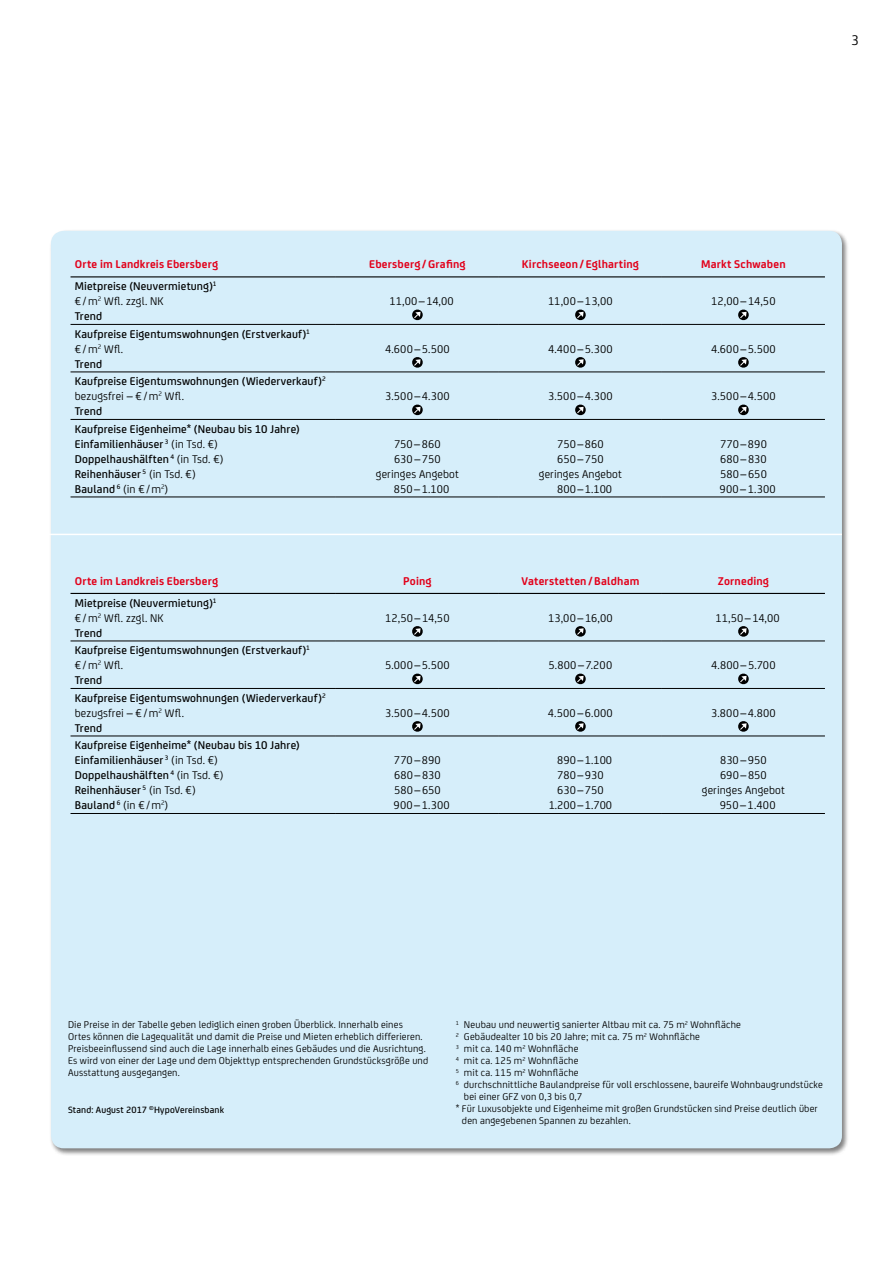
<style>
.page{position:relative;width:893px;height:1263px;background:#fff}
.page>*{position:absolute;margin:0;border:0;box-sizing:border-box;transform-origin:0 0}
.t1{font:15px "Uni Credit";color:#000}
.t2{font:500 12px/15px "Uni Credit";letter-spacing:.01em;color:#000}
.t3{font:12px/15px "Uni Credit";letter-spacing:.015em;color:#000}
.t4{font:700 12px "Uni Credit";letter-spacing:.015em;color:#e2001a}
.t5{font:10.5px/12px "Uni Credit";letter-spacing:.015em;color:#000}
.t6{font:500 9.75px "Uni Credit";letter-spacing:.015em;color:#000}
.s1{font-weight:400}
</style>
<div class="page">
<div style="left:49px;top:229px;width:801px;height:927px;background:#000;opacity:.5"></div>
<div style="left:51px;top:231px;width:791px;height:917px;background:#d6eefa;border-radius:13px"></div>
<hr style="left:48px;top:534px;width:794px;height:1px;background:#fff">
<hr style="left:71px;top:276px;width:265px;height:1px;background:#000">
<hr style="left:336px;top:276px;width:163px;height:1px;background:#000">
<hr style="left:499px;top:276px;width:163px;height:1px;background:#000">
<hr style="left:662px;top:276px;width:163px;height:1px;background:#000">
<hr style="left:71px;top:324px;width:265px;height:1px;background:#000">
<hr style="left:336px;top:324px;width:163px;height:1px;background:#000">
<hr style="left:499px;top:324px;width:163px;height:1px;background:#000">
<hr style="left:662px;top:324px;width:163px;height:1px;background:#000">
<hr style="left:71px;top:372px;width:265px;height:1px;background:#000">
<hr style="left:336px;top:372px;width:163px;height:1px;background:#000">
<hr style="left:499px;top:372px;width:163px;height:1px;background:#000">
<hr style="left:662px;top:372px;width:163px;height:1px;background:#000">
<hr style="left:71px;top:419px;width:265px;height:1px;background:#000">
<hr style="left:336px;top:419px;width:163px;height:1px;background:#000">
<hr style="left:499px;top:419px;width:163px;height:1px;background:#000">
<hr style="left:662px;top:419px;width:163px;height:1px;background:#000">
<hr style="left:71px;top:497px;width:265px;height:1px;background:#000">
<hr style="left:336px;top:497px;width:163px;height:1px;background:#000">
<hr style="left:499px;top:497px;width:163px;height:1px;background:#000">
<hr style="left:662px;top:497px;width:163px;height:1px;background:#000">
<svg style="left:412px;top:309px;width:11px;height:12px"></svg>
<svg style="left:575px;top:309px;width:11px;height:12px"></svg>
<svg style="left:738px;top:309px;width:11px;height:12px"></svg>
<svg style="left:412px;top:357px;width:11px;height:11px"></svg>
<svg style="left:575px;top:357px;width:11px;height:11px"></svg>
<svg style="left:738px;top:357px;width:11px;height:11px"></svg>
<svg style="left:412px;top:404px;width:11px;height:12px"></svg>
<svg style="left:575px;top:404px;width:11px;height:12px"></svg>
<svg style="left:738px;top:404px;width:11px;height:12px"></svg>
<hr style="left:71px;top:641px;width:265px;height:1px;background:#000">
<hr style="left:336px;top:641px;width:163px;height:1px;background:#000">
<hr style="left:499px;top:641px;width:163px;height:1px;background:#000">
<hr style="left:662px;top:641px;width:163px;height:1px;background:#000">
<hr style="left:71px;top:688px;width:265px;height:1px;background:#000">
<hr style="left:336px;top:688px;width:163px;height:1px;background:#000">
<hr style="left:499px;top:688px;width:163px;height:1px;background:#000">
<hr style="left:662px;top:688px;width:163px;height:1px;background:#000">
<hr style="left:71px;top:736px;width:265px;height:1px;background:#000">
<hr style="left:336px;top:736px;width:163px;height:1px;background:#000">
<hr style="left:499px;top:736px;width:163px;height:1px;background:#000">
<hr style="left:662px;top:736px;width:163px;height:1px;background:#000">
<hr style="left:71px;top:813px;width:265px;height:1px;background:#000">
<hr style="left:336px;top:813px;width:163px;height:1px;background:#000">
<hr style="left:499px;top:813px;width:163px;height:1px;background:#000">
<hr style="left:662px;top:813px;width:163px;height:1px;background:#000">
<hr style="left:71px;top:593px;width:265px;height:1px;background:#000">
<hr style="left:336px;top:593px;width:163px;height:1px;background:#000">
<hr style="left:499px;top:593px;width:163px;height:1px;background:#000">
<hr style="left:662px;top:593px;width:163px;height:1px;background:#000">
<svg style="left:412px;top:626px;width:11px;height:11px"></svg>
<svg style="left:575px;top:626px;width:11px;height:11px"></svg>
<svg style="left:738px;top:626px;width:11px;height:11px"></svg>
<svg style="left:412px;top:673px;width:11px;height:12px"></svg>
<svg style="left:575px;top:673px;width:11px;height:12px"></svg>
<svg style="left:738px;top:673px;width:11px;height:12px"></svg>
<svg style="left:412px;top:721px;width:11px;height:11px"></svg>
<svg style="left:575px;top:721px;width:11px;height:11px"></svg>
<svg style="left:738px;top:721px;width:11px;height:11px"></svg>
<h1 class="t1" style="left:851px;top:30px;width:9px">3</h1>
<p class="t4" style="left:75px;top:255px;width:145px">Orte im Landkreis Ebersberg</p>
<p class="t4" style="left:369px;top:255px;width:98px">Ebersberg/Grafing</p>
<p class="t4" style="left:522px;top:255px;width:118px">Kirchseeon/ Eglharting</p>
<p class="t4" style="left:701px;top:255px;width:86px">Markt Schwaben</p>
<p class="t2" style="left:75px;top:278px;width:143px">Mietpreise (Neuvermietung)<sup>1 </sup><span class="s1">€/m</span><sup>2</sup> <span class="s1">Wfl. zzgl. NK<br></span>Trend</p>
<p class="t3" style="left:389px;top:293px;width:66px">11,00–14,00</p>
<p class="t3" style="left:548px;top:293px;width:66px">11,00–13,00</p>
<p class="t3" style="left:711px;top:293px;width:66px">12,00–14,50</p>
<p class="t2" style="left:75px;top:325px;width:237px">Kaufpreise Eigentumswohnungen (Erstverkauf)<sup>1 </sup><span class="s1">€/m</span><sup>2</sup> <span class="s1">Wfl.<br></span>Trend</p>
<p class="t2" style="left:75px;top:373px;width:252px">Kaufpreise Eigentumswohnungen (Wiederverkauf)<sup>2 </sup><span class="s1">bezugsfrei – €/m</span><sup>2</sup> <span class="s1">Wfl.<br></span>Trend</p>
<p class="t2" style="left:75px;top:420px;width:227px">Kaufpreise Eigenheime* (Neubau bis 10 Jahre)<br>Einfamilienhäuser <sup>3</sup> <span class="s1">(in Tsd. €)<br></span>Doppelhaushälften <sup>4</sup> <span class="s1">(in Tsd. €)<br></span>Reihenhäuser <sup>5</sup> <span class="s1">(in Tsd. €)<br></span>Bauland <sup>6</sup> <span class="s1">(in €/m</span><sup>2</sup><span class="s1">)</span></p>
<p class="t3" style="left:385px;top:340px;width:66px">4.600–5.500</p>
<p class="t3" style="left:548px;top:340px;width:66px">4.400–5.300</p>
<p class="t3" style="left:711px;top:340px;width:66px">4.600–5.500</p>
<p class="t3" style="left:385px;top:388px;width:66px">3.500–4.300</p>
<p class="t3" style="left:548px;top:388px;width:66px">3.500–4.300</p>
<p class="t3" style="left:711px;top:388px;width:66px">3.500–4.500</p>
<p class="t3" style="left:394px;top:435px;width:48px">750–860</p>
<p class="t3" style="left:394px;top:450px;width:48px">630–750</p>
<p class="t3" style="left:376px;top:465px;width:85px">geringes Angebot</p>
<p class="t3" style="left:394px;top:480px;width:57px">850–1.100</p>
<p class="t3" style="left:557px;top:435px;width:48px">750–860</p>
<p class="t3" style="left:557px;top:450px;width:48px">650–750</p>
<p class="t3" style="left:539px;top:465px;width:85px">geringes Angebot</p>
<p class="t3" style="left:557px;top:480px;width:56px">800–1.100</p>
<p class="t3" style="left:720px;top:435px;width:58px">770–890<br>680–830<br>580–650<br>900–1.300</p>
<p class="t4" style="left:75px;top:572px;width:145px">Orte im Landkreis Ebersberg</p>
<p class="t4" style="left:403px;top:572px;width:30px">Poing</p>
<p class="t4" style="left:521px;top:572px;width:120px">Vaterstetten/Baldham</p>
<p class="t4" style="left:718px;top:572px;width:53px">Zorneding</p>
<p class="t2" style="left:75px;top:594px;width:143px">Mietpreise (Neuvermietung)<sup>1 </sup><span class="s1">€/m</span><sup>2</sup> <span class="s1">Wfl. zzgl. NK<br></span>Trend</p>
<p class="t3" style="left:385px;top:609px;width:66px">12,50–14,50</p>
<p class="t3" style="left:548px;top:609px;width:66px">13,00–16,00</p>
<p class="t3" style="left:715px;top:609px;width:66px">11,50–14,00</p>
<p class="t2" style="left:75px;top:642px;width:237px">Kaufpreise Eigentumswohnungen (Erstverkauf)<sup>1 </sup><span class="s1">€/m</span><sup>2</sup> <span class="s1">Wfl.<br></span>Trend</p>
<p class="t2" style="left:75px;top:689px;width:252px">Kaufpreise Eigentumswohnungen (Wiederverkauf)<sup>2 </sup><span class="s1">bezugsfrei – €/m</span><sup>2</sup> <span class="s1">Wfl.<br></span>Trend</p>
<p class="t2" style="left:75px;top:737px;width:227px">Kaufpreise Eigenheime* (Neubau bis 10 Jahre)<br>Einfamilienhäuser <sup>3</sup> <span class="s1">(in Tsd. €)<br></span>Doppelhaushälften <sup>4</sup> <span class="s1">(in Tsd. €)<br></span>Reihenhäuser <sup>5</sup> <span class="s1">(in Tsd. €)<br></span>Bauland <sup>6</sup> <span class="s1">(in €/m</span><sup>2</sup><span class="s1">)</span></p>
<p class="t3" style="left:385px;top:657px;width:66px">5.000–5.500</p>
<p class="t3" style="left:549px;top:657px;width:65px">5.800–7.200</p>
<p class="t3" style="left:711px;top:657px;width:66px">4.800–5.700</p>
<p class="t3" style="left:385px;top:704px;width:66px">3.500–4.500</p>
<p class="t3" style="left:548px;top:704px;width:66px">4.500–6.000</p>
<p class="t3" style="left:711px;top:704px;width:66px">3.800–4.800</p>
<p class="t3" style="left:394px;top:752px;width:58px">770–890<br>680–830<br>580–650<br>900–1.300</p>
<p class="t3" style="left:557px;top:752px;width:56px">890–1.100</p>
<p class="t3" style="left:557px;top:767px;width:48px">780–930</p>
<p class="t3" style="left:557px;top:782px;width:48px">630–750</p>
<p class="t3" style="left:549px;top:797px;width:65px">1.200–1.700</p>
<p class="t3" style="left:720px;top:752px;width:48px">830–950</p>
<p class="t3" style="left:720px;top:767px;width:48px">690–850</p>
<p class="t3" style="left:702px;top:782px;width:85px">geringes Angebot</p>
<p class="t3" style="left:720px;top:797px;width:57px">950–1.400</p>
<p class="t5" style="left:68px;top:1018px;width:362px">Die Preise in der Tabelle geben lediglich einen groben Überblick. Innerhalb eines<br>Ortes können die Lagequalität und damit die Preise und Mieten erheblich differieren.<br>Preisbeeinflussend sind auch die Lage innerhalb eines Gebäudes und die Ausrichtung.<br>Es wird von einer der Lage und dem Objekttyp entsprechenden Grundstücksgröße und Ausstattung ausgegangen.</p>
<p class="t5" style="left:456px;top:1018px;width:287px"><sup>1</sup> Neubau und neuwertig sanierter Altbau mit ca. 75 m<sup>2</sup> Wohnfläche</p>
<p class="t5" style="left:456px;top:1030px;width:246px"><sup>2</sup> Gebäudealter 10 bis 20 Jahre; mit ca. 75 m<sup>2</sup> Wohnfläche</p>
<p class="t5" style="left:456px;top:1042px;width:124px"><sup>3</sup> mit ca. 140 m<sup>2</sup> Wohnfläche</p>
<p class="t5" style="left:456px;top:1054px;width:124px"><sup>4</sup> mit ca. 125 m<sup>2</sup> Wohnfläche</p>
<p class="t5" style="left:456px;top:1066px;width:124px"><sup>5</sup> mit ca. 115 m<sup>2</sup> Wohnfläche</p>
<p class="t5" style="left:456px;top:1078px;width:368px"><sup>6</sup> durchschnittliche Baulandpreise für voll erschlossene, baureife Wohnbaugrundstücke</p>
<p class="t5" style="left:464px;top:1090px;width:120px">bei einer GFZ von 0,3 bis 0,7</p>
<p class="t5" style="left:456px;top:1102px;width:363px">* Für Luxusobjekte und Eigenheime mit großen Grundstücken sind Preise deutlich über</p>
<p class="t5" style="left:462px;top:1114px;width:170px">den angegebenen Spannen zu bezahlen.</p>
<p class="t6" style="left:68px;top:1103px;width:158px">Stand: August 2017 <sup>©</sup>HypoVereinsbank</p>
</div>
